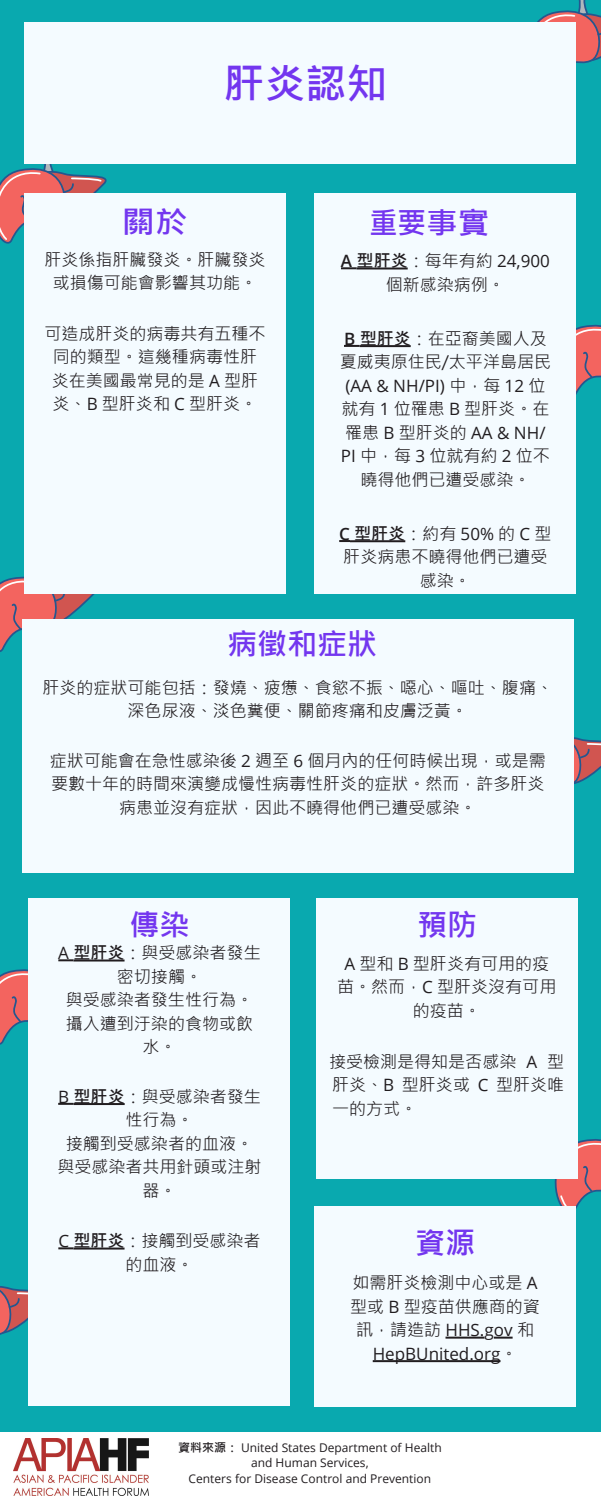
<style>
.page{position:relative;width:601px;height:1501px;background:#fff}
.page>*{position:absolute;margin:0;border:0;box-sizing:border-box;transform-origin:0 0}
.Body_Text{font:700 41px "Microsoft Jheng Hei";color:#7336ef}
.Body_Text-2{font:700 30px "Microsoft Jheng Hei";color:#7336ef}
.Body_Text-3{font:700 30px "Microsoft Jheng Hei";color:#7336ef;scale:.95 1}
.Body_Text-4{font:700 30px "Microsoft Jheng Hei";color:#7336ef;scale:1.1 1}
.Body_Text-5{font:17px/23.5px "Microsoft Jheng Hei";color:#211d20;text-align:center}
.Body_Text-6{font:12px/16px "Open Sans";color:#211d20;text-align:center}
.s1{font-family:"Open Sans"}
.s2{font-family:"Open Sans";font-weight:600}
.s3{font-weight:700}
.s4{font-family:"Microsoft Jheng Hei";font-weight:700}
</style>
<div class="page">
<div style="left:0;top:0;width:600px;height:1500px;background:#09a9af"></div>
<svg style="left:0;top:164px;width:107px;height:80px"></svg>
<div style="left:24px;top:22px;width:551px;height:142px;background:#f4fbff"></div>
<svg style="left:554px;top:1139px;width:46px;height:70px"></svg>
<svg style="left:573px;top:706px;width:27px;height:110px"></svg>
<div style="left:316px;top:898px;width:262px;height:281px;background:#f4fbff"></div>
<svg style="left:0;top:576px;width:106px;height:76px"></svg>
<div style="left:24px;top:193px;width:262px;height:400px;background:#f4fbff"></div>
<svg style="left:576px;top:324px;width:24px;height:71px"></svg>
<div style="left:314px;top:193px;width:262px;height:400px;background:#f4fbff"></div>
<div style="left:22px;top:619px;width:551px;height:254px;background:#f4fbff"></div>
<svg style="left:0;top:1286px;width:28px;height:49px"></svg>
<div style="left:28px;top:898px;width:262px;height:508px;background:#f4fbff"></div>
<div style="left:0;top:1432px;width:600px;height:68px;background:#fff"></div>
<div style="left:314px;top:1206px;width:262px;height:200px;background:#f4fbff"></div>
<hr style="left:445px;top:1336px;width:39px;height:2px;background:#211d20">
<svg style="left:493px;top:1336px;width:19px;height:2px"></svg>
<hr style="left:372px;top:1360px;width:128px;height:2px;background:#211d20">
<svg style="left:0;top:959px;width:106px;height:86px"></svg>
<hr style="left:73px;top:959px;width:51px;height:2px;background:#211d20">
<svg style="left:58px;top:1103px;width:16px;height:2px"></svg>
<hr style="left:74px;top:1103px;width:51px;height:2px;background:#211d20">
<svg style="left:58px;top:1247px;width:15px;height:2px"></svg>
<hr style="left:73px;top:1247px;width:51px;height:2px;background:#211d20">
<svg style="left:341px;top:267px;width:15px;height:2px"></svg>
<hr style="left:356px;top:267px;width:51px;height:2px;background:#211d20">
<svg style="left:344px;top:345px;width:15px;height:2px"></svg>
<hr style="left:359px;top:345px;width:51px;height:2px;background:#211d20">
<svg style="left:339px;top:540px;width:11px;height:2px"></svg>
<hr style="left:350px;top:540px;width:55px;height:2px;background:#211d20">
<svg style="left:537px;top:0;width:64px;height:93px"></svg>
<img style="left:14px;top:1438px;width:135px;height:57px">
<p class="Body_Text" style="left:223px;top:58px;width:165px">肝炎認知</p>
<p class="Body_Text-4" style="left:122px;top:203px;width:61px">關於</p>
<p class="Body_Text-5" style="left:44px;top:248px;width:222px">肝炎係指肝臟發炎。肝臟發炎或損傷可能會影響其功能。</p>
<p class="Body_Text-5" style="left:44px;top:322px;width:222px">可造成肝炎的病毒共有五種不同的類型。這幾種病毒性肝炎在美國最常見的是 <span class="s1">A</span> 型肝炎、<span class="s1">B</span> 型肝炎和 <span class="s1">C</span> 型肝炎。</p>
<p class="Body_Text-3" style="left:369px;top:204px;width:128px">重要事實</p>
<p class="Body_Text-5" style="left:341px;top:249px;width:210px"><span class="s2">A</span> <span class="s3">型肝炎</span>：每年有約 <span class="s1">24,900</span>個新感染病例。</p>
<p class="Body_Text-5" style="left:339px;top:327px;width:213px"><span class="s2">B</span> <span class="s3">型肝炎</span>：在亞裔美國人及夏威夷原住民/太平洋島居民<span class="s1">(AA &amp; NH/PI)</span> 中，每 <span class="s1">12</span> 位就有 <span class="s1">1</span> 位罹患 <span class="s1">B</span> 型肝炎。在罹患 <span class="s1">B</span> 型肝炎的 <span class="s1">AA &amp; NH/<br>PI</span> 中，每 <span class="s1">3</span> 位就有約 <span class="s1">2</span> 位不曉得他們已遭受感染。</p>
<p class="Body_Text-5" style="left:339px;top:522px;width:214px"><span class="s2">C</span> <span class="s3">型肝炎</span>：約有 <span class="s1">50%</span> 的 <span class="s1">C</span> 型肝炎病患不曉得他們已遭受感染。</p>
<p class="Body_Text-2" style="left:227px;top:625px;width:151px">病徵和症狀</p>
<p class="Body_Text-5" style="left:43px;top:676px;width:511px">肝炎的症狀可能包括：發燒、疲憊、食慾不振、噁心、嘔吐、腹痛、深色尿液、淡色糞便、關節疼痛和皮膚泛黃。</p>
<p class="Body_Text-5" style="left:50px;top:749px;width:497px">症狀可能會在急性感染後 <span class="s1">2</span> 週至 <span class="s1">6</span> 個月內的任何時候出現，或是需要數十年的時間來演變成慢性病毒性肝炎的症狀。然而，許多肝炎病患並沒有症狀，因此不曉得他們已遭受感染。</p>
<p class="Body_Text-2" style="left:129px;top:906px;width:61px">傳染</p>
<p class="Body_Text-5" style="left:58px;top:941px;width:204px"><span class="s1">A</span> <span class="s3">型肝炎</span>：與受感染者發生密切接觸。</p>
<p class="Body_Text-5" style="left:66px;top:988px;width:189px">與受感染者發生性行為。</p>
<p class="Body_Text-5" style="left:66px;top:1011px;width:189px">攝入遭到汙染的食物或飲水。</p>
<p class="Body_Text-5" style="left:58px;top:1084px;width:204px"><span class="s1">B</span> <span class="s3">型肝炎</span>：與受感染者發生性行為。</p>
<p class="Body_Text-5" style="left:66px;top:1131px;width:189px">接觸到受感染者的血液。</p>
<p class="Body_Text-5" style="left:57px;top:1155px;width:206px">與受感染者共用針頭或注射器。</p>
<p class="Body_Text-5" style="left:58px;top:1229px;width:204px"><span class="s1">C</span> <span class="s3">型肝炎</span>：接觸到受感染者的血液。</p>
<p class="Body_Text-2" style="left:417px;top:906px;width:61px">預防</p>
<p class="Body_Text-5" style="left:337px;top:952px;width:220px"><span class="s1">A</span> 型和 <span class="s1">B</span> 型肝炎有可用的疫苗。然而，<span class="s1">C</span> 型肝炎沒有可用的疫苗。</p>
<p class="Body_Text-5" style="left:329px;top:1049px;width:236px;text-align:justify">接受檢測是得知是否感染 <span class="s1">A</span> 型肝炎、<span class="s1">B</span> 型肝炎或 <span class="s1">C</span> 型肝炎唯一的方式。</p>
<p class="Body_Text-2" style="left:415px;top:1224px;width:61px">資源</p>
<p class="Body_Text-5" style="left:350px;top:1271px;width:191px">如需肝炎檢測中心或是 <span class="s1">A</span>型或 <span class="s1">B</span> 型疫苗供應商的資訊，請造訪 <span class="s1">HHS.gov</span> 和<br><span class="s1">HepBUnited.org</span>。</p>
<p class="Body_Text-6" style="left:178px;top:1439px;width:265px"><span class="s4">資料來源：</span> United States Department of Health and Human Services,<br>Centers for Disease Control and Prevention</p>
</div>
